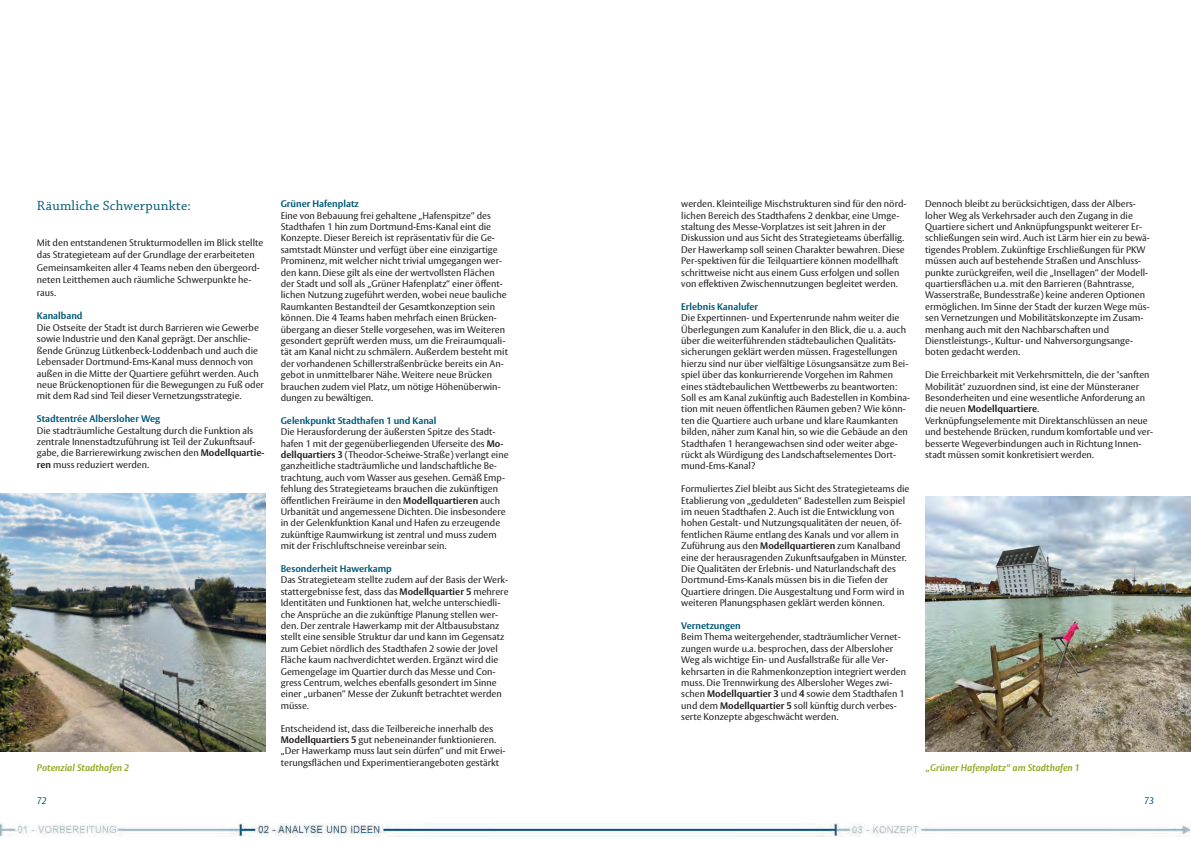
<style>
.page{position:relative;width:1191px;height:842px;background:#fff}
.page>*{position:absolute;margin:0;border:0;box-sizing:border-box;transform-origin:0 0}
.t1{font:14px "Chaparral Pro";letter-spacing:.015em;color:#00597a}
.t2{font:9.5px/11.4px "Vesta Pro";color:#231f20}
.t3{font:700 9.5px "Vesta Pro";color:#00597a}
.t4{font:italic 700 9.5px "Vesta Pro";color:#97aa28}
.t5{font:italic 9.5px "Vesta Pro";color:#00597a}
.s1{font-weight:700}
.s2{font-weight:700;color:#00597a}
</style>
<div class="page">
<img style="left:1px;top:823px;width:1188px;height:14px">
<img style="left:0;top:493px;width:266px;height:259px">
<img style="left:926px;top:496px;width:265px;height:256px">
<p class="t2" style="left:925px;top:199px;width:226px">Dennoch bleibt zu berücksichtigen, dass der Albers&shy;loher Weg als Verkehrsader auch den Zugang in die Quartiere sichert und Anknüpfungspunkt weiterer Er&shy;schließungen sein wird. Auch ist Lärm hier ein zu bewä&shy;tigendes Problem. Zukünftige Erschließungen für PKW müssen auch auf bestehende Straßen und Anschluss&shy;punkte zurückgreifen, weil die „Insellagen“ der Modell&shy;quartiersflächen u.a. mit den Barrieren (Bahntrasse, Wasserstraße, Bundesstraße) keine anderen Optionen ermöglichen. Im Sinne der Stadt der kurzen Wege müs&shy;sen Vernetzungen und Mobilitätskonzepte im Zusam&shy;menhang auch mit den Nachbarschaften und Dienstleistungs-, Kultur- und Nahversorgungsange&shy;boten gedacht werden.</p>
<p class="t2" style="left:925px;top:370px;width:226px">Die Erreichbarkeit mit Verkehrsmitteln, die der "sanften Mobilität" zuzuordnen sind, ist eine der Münsteraner Besonderheiten und eine wesentliche Anforderung an die neuen <span class="s1">Modellquartiere</span>.</p>
<p class="t2" style="left:925px;top:415px;width:230px">Verknüpfungselemente mit Direktanschlüssen an neue und bestehende Brücken, rundum komfortable und ver&shy;besserte Wegeverbindungen auch in Richtung Innen&shy;stadt müssen somit konkretisiert werden.</p>
<p class="t3" style="left:281px;top:200px;width:80px">Grüner Hafenplatz</p>
<p class="t2" style="left:281px;top:210px;width:229px">Eine von Bebauung frei gehaltene „Hafenspitze“ des Stadthafen 1 hin zum Dortmund-Ems-Kanal eint die Konzepte. Dieser Bereich ist repräsentativ für die Ge&shy;samtstadt Münster und verfügt über eine einzigartige Prominenz, mit welcher nicht trivial umgegangen wer&shy;den kann. Diese gilt als eine der wertvollsten Flächen der Stadt und soll als „Grüner Hafenplatz“ einer öffent&shy;lichen Nutzung zugeführt werden, wobei neue bauliche Raumkanten Bestandteil der Gesamtkonzeption sein können. Die 4 Teams haben mehrfach einen Brücken&shy;übergang an dieser Stelle vorgesehen, was im Weiteren gesondert geprüft werden muss, um die Freiraumquali&shy;tät am Kanal nicht zu schmälern. Außerdem besteht mit der vorhandenen Schillerstraßenbrücke bereits ein An&shy;gebot in unmittelbarer Nähe. Weitere neue Brücken brauchen zudem viel Platz, um nötige Höhenüberwin&shy;dungen zu bewältigen.</p>
<p class="t3" style="left:281px;top:416px;width:157px">Gelenkpunkt Stadthafen 1 und Kanal</p>
<p class="t2" style="left:281px;top:427px;width:229px">Die Herausforderung der äußersten Spitze des Stadt&shy;hafen 1 mit der gegenüberliegenden Uferseite des <span class="s1">Mo&shy;dellquartiers 3</span> (Theodor-Scheiwe-Straße) verlangt eine ganzheitliche stadträumliche und landschaftliche Be&shy;trachtung, auch vom Wasser aus gesehen. Gemäß Emp&shy;fehlung des Strategieteams brauchen die zukünftigen öffentlichen Freiräume in den <span class="s1">Modellquartieren</span> auch Urbanität und angemessene Dichten. Die insbesondere in der Gelenkfunktion Kanal und Hafen zu erzeugende zukünftige Raumwirkung ist zentral und muss zudem mit der Frischluftschneise vereinbar sein.</p>
<p class="t3" style="left:281px;top:565px;width:113px">Besonderheit Hawerkamp</p>
<p class="t2" style="left:281px;top:575px;width:229px">Das Strategieteam stellte zudem auf der Basis der Werk&shy;stattergebnisse fest, dass das <span class="s1">Modellquartier 5</span> mehrere Identitäten und Funktionen hat, welche unterschiedli&shy;che Ansprüche an die zukünftige Planung stellen wer&shy;den. Der zentrale Hawerkamp mit der Altbausubstanz stellt eine sensible Struktur dar und kann im Gegensatz zum Gebiet nördlich des Stadthafen 2 sowie der Jovel Fläche kaum nachverdichtet werden. Ergänzt wird die Gemengelage im Quartier durch das Messe und Con&shy;gress Centrum, welches ebenfalls gesondert im Sinne einer „urbanen“ Messe der Zukunft betrachtet werden müsse.</p>
<p class="t2" style="left:281px;top:723px;width:226px">Entscheidend ist, dass die Teilbereiche innerhalb des <span class="s1">Modellquartiers 5</span> gut nebeneinander funktionieren. „Der Hawerkamp muss laut sein dürfen“ und mit Erwei&shy;terungsflächen und Experimentierangeboten gestärkt</p>
<p class="t2" style="left:681px;top:199px;width:227px">werden. Kleinteilige Mischstrukturen sind für den nörd&shy;lichen Bereich des Stadthafens 2 denkbar, eine Umge&shy;staltung des Messe-Vorplatzes ist seit Jahren in der Diskussion und aus Sicht des Strategieteams überfällig.<br>Der Hawerkamp soll seinen Charakter bewahren. Diese Per-spektiven für die Teilquartiere können modellhaft schrittweise nicht aus einem Guss erfolgen und sollen von effektiven Zwischennutzungen begleitet werden.</p>
<p class="t2" style="left:681px;top:301px;width:230px"><span class="s2">Erlebnis Kanalufer<br></span>Die Expertinnen- und Expertenrunde nahm weiter die Überlegungen zum Kanalufer in den Blick, die u. a. auch über die weiterführenden städtebaulichen Qualitäts&shy;sicherungen geklärt werden müssen. Fragestellungen hierzu sind nur über vielfältige Lösungsansätze zum Bei&shy;spiel über das konkurrierende Vorgehen im Rahmen eines städtebaulichen Wettbewerbs zu beantworten:<br>Soll es am Kanal zukünftig auch Badestellen in Kombina&shy;tion mit neuen öffentlichen Räumen geben? Wie könn&shy;ten die Quartiere auch urbane und klare Raumkanten bilden, näher zum Kanal hin, so wie die Gebäude an den Stadthafen 1 herangewachsen sind oder weiter abge&shy;rückt als Würdigung des Landschaftselementes Dort&shy;mund-Ems-Kanal?</p>
<p class="t2" style="left:681px;top:484px;width:230px">Formuliertes Ziel bleibt aus Sicht des Strategieteams die Etablierung von „geduldeten“ Badestellen zum Beispiel im neuen Stadthafen 2. Auch ist die Entwicklung von hohen Gestalt- und Nutzungsqualitäten der neuen, öf&shy;fentlichen Räume entlang des Kanals und vor allem in Zuführung aus den <span class="s1">Modellquartieren</span> zum Kanalband eine der herausragenden Zukunftsaufgaben in Münster.<br>Die Qualitäten der Erlebnis- und Naturlandschaft des Dortmund-Ems-Kanals müssen bis in die Tiefen der Quartiere dringen. Die Ausgestaltung und Form wird in weiteren Planungsphasen geklärt werden können.</p>
<p class="t2" style="left:681px;top:621px;width:226px"><span class="s2">Vernetzungen<br></span>Beim Thema weitergehender, stadträumlicher Vernet&shy;zungen wurde u.a. besprochen, dass der Albersloher Weg als wichtige Ein- und Ausfallstraße für alle Ver&shy;kehrsarten in die Rahmenkonzeption integriert werden muss. Die Trennwirkung des Albersloher Weges zwi&shy;schen <span class="s1">Modellquartier 3</span> und <span class="s1">4</span> sowie dem Stadthafen 1 und dem <span class="s1">Modellquartier 5</span> soll künftig durch verbes&shy;serte Konzepte abgeschwächt werden.</p>
<h2 class="t1" style="left:37px;top:200px;width:156px">Räumliche Schwerpunkte:</h2>
<p class="t2" style="left:37px;top:237px;width:228px;line-height:12.5px">Mit den entstandenen Strukturmodellen im Blick stellte das Strategieteam auf der Grundlage der erarbeiteten Gemeinsamkeiten aller 4 Teams neben den übergeord&shy;neten Leitthemen auch räumliche Schwerpunkte he&shy;raus.</p>
<p class="t3" style="left:37px;top:312px;width:47px">Kanalband</p>
<p class="t2" style="left:37px;top:323px;width:229px">Die Ostseite der Stadt ist durch Barrieren wie Gewerbe sowie Industrie und den Kanal geprägt. Der anschlie&shy;ßende Grünzug Lütkenbeck-Loddenbach und auch die Lebensader Dortmund-Ems-Kanal muss dennoch von außen in die Mitte der Quartiere geführt werden. Auch neue Brückenoptionen für die Bewegungen zu Fuß oder mit dem Rad sind Teil dieser Vernetzungsstrategie.</p>
<p class="t3" style="left:37px;top:415px;width:125px">Stadtentrée Albersloher Weg</p>
<p class="t2" style="left:37px;top:425px;width:229px">Die stadträumliche Gestaltung durch die Funktion als zentrale Innenstadtzuführung ist Teil der Zukunftsauf&shy;gabe, die Barrierewirkung zwischen den <span class="s1">Modellquartie&shy;ren</span> muss reduziert werden.</p>
<p class="t4" style="left:37px;top:763px;width:94px">Potenzial Stadthafen 2</p>
<p class="t4" style="left:926px;top:763px;width:156px">„Grüner Hafenplatz“ am Stadthafen 1</p>
<p class="t5" style="left:37px;top:797px;width:11px">72</p>
<p class="t5" style="left:1144px;top:797px;width:11px">73</p>
</div>
